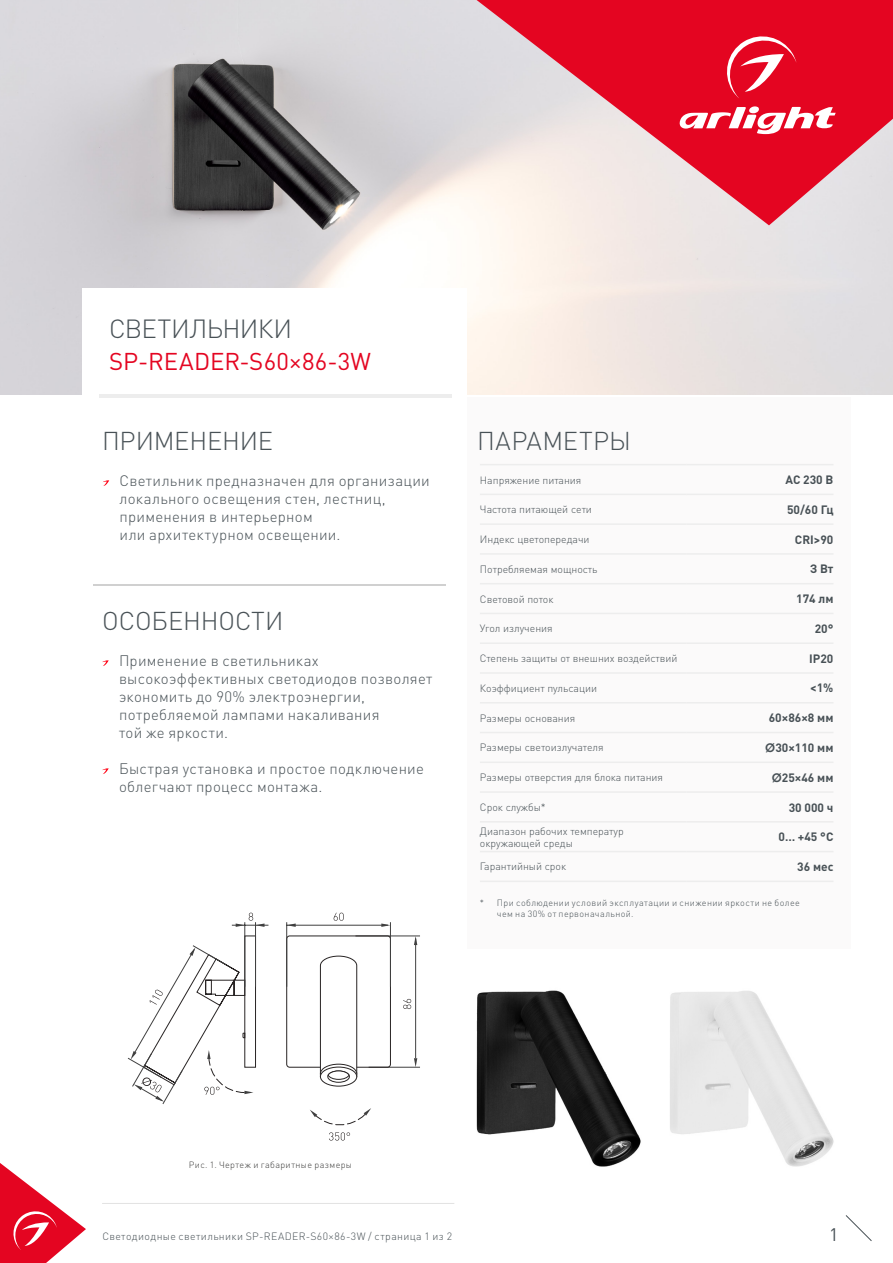
<style>
.page{position:relative;width:893px;height:1263px;background:#fff}
.page>*{position:absolute;margin:0;border:0;box-sizing:border-box;transform-origin:0 0}
.t1{font:300 25.95px "DIN Pro";letter-spacing:-.025em;color:#485156}
.t2{font:300 25.5px "DIN Pro";letter-spacing:-.005em;color:#485156}
.t3{font:300 25.5px "DIN Pro";letter-spacing:.015em;color:#485156}
.t4{font:24px "DIN Pro";letter-spacing:.01em;color:#e40521}
.t5{font:18px "DIN Pro";color:#485156}
.t6{font:300 15px/18px "DIN Pro";letter-spacing:.02em;color:#485156}
.t7{font:700 12px "DIN Pro";color:#485156}
.t8{font:300 10.5px/12px "DIN Pro";color:#485156}
.t9{font:300 10.5px "DIN Pro";letter-spacing:.04em;color:#485156}
.t10{font:300 9px/10.5px "DIN Pro";letter-spacing:.04em;color:#485156}
.t11{font:300 9px "DIN Pro";letter-spacing:.04em;color:#3c3c3b}
.s1{font-family:"Century Gothic"}
</style>
<div class="page">
<svg style="left:845px;top:1215px;width:27px;height:26px"></svg>
<hr style="left:102px;top:1203px;width:352px;height:1px;background:#e3e3e3">
<img style="left:0;top:0;width:893px;height:394px">
<div style="left:467px;top:397px;width:383px;height:552px;background:#fbfafa"></div>
<hr style="left:480px;top:464px;width:206px;height:1px;background:#ededed">
<hr style="left:686px;top:464px;width:147px;height:1px;background:#ededed">
<hr style="left:480px;top:494px;width:206px;height:1px;background:#ededed">
<hr style="left:686px;top:494px;width:147px;height:1px;background:#ededed">
<hr style="left:480px;top:523px;width:206px;height:2px;background:#ededed">
<hr style="left:686px;top:523px;width:147px;height:2px;background:#ededed">
<hr style="left:480px;top:553px;width:206px;height:2px;background:#ededed">
<hr style="left:686px;top:553px;width:147px;height:2px;background:#ededed">
<hr style="left:480px;top:583px;width:206px;height:1px;background:#ededed">
<hr style="left:686px;top:583px;width:147px;height:1px;background:#ededed">
<hr style="left:480px;top:613px;width:206px;height:1px;background:#ededed">
<hr style="left:686px;top:613px;width:147px;height:1px;background:#ededed">
<hr style="left:480px;top:642px;width:206px;height:2px;background:#ededed">
<hr style="left:686px;top:642px;width:147px;height:2px;background:#ededed">
<hr style="left:480px;top:702px;width:206px;height:1px;background:#ededed">
<hr style="left:686px;top:702px;width:147px;height:1px;background:#ededed">
<hr style="left:480px;top:672px;width:206px;height:2px;background:#ededed">
<hr style="left:686px;top:672px;width:147px;height:2px;background:#ededed">
<hr style="left:480px;top:732px;width:206px;height:1px;background:#ededed">
<hr style="left:686px;top:732px;width:147px;height:1px;background:#ededed">
<hr style="left:480px;top:761px;width:206px;height:2px;background:#ededed">
<hr style="left:686px;top:761px;width:147px;height:2px;background:#ededed">
<hr style="left:480px;top:791px;width:206px;height:2px;background:#ededed">
<hr style="left:686px;top:791px;width:147px;height:2px;background:#ededed">
<hr style="left:480px;top:821px;width:206px;height:1px;background:#ededed">
<hr style="left:686px;top:821px;width:147px;height:1px;background:#ededed">
<hr style="left:480px;top:851px;width:206px;height:1px;background:#ededed">
<hr style="left:686px;top:851px;width:147px;height:1px;background:#ededed">
<hr style="left:480px;top:880px;width:206px;height:2px;background:#ededed">
<hr style="left:686px;top:880px;width:147px;height:2px;background:#ededed">
<div style="left:82px;top:288px;width:384px;height:117px;background:#fff"></div>
<hr style="left:99px;top:394px;width:352px;height:3px;background:#ededed">
<hr style="left:94px;top:585px;width:352px;height:1px;background:#d0d0d0">
<svg style="left:103px;top:480px;width:6px;height:6px"></svg>
<svg style="left:102px;top:660px;width:7px;height:6px"></svg>
<svg style="left:102px;top:768px;width:7px;height:6px"></svg>
<img style="left:670px;top:991px;width:164px;height:176px">
<img style="left:476px;top:990px;width:165px;height:177px">
<svg style="left:414px;top:937px;width:3px;height:8px"></svg>
<svg style="left:414px;top:1058px;width:3px;height:9px"></svg>
<svg style="left:403px;top:999px;width:8px;height:10px"></svg>
<hr style="left:355px;top:936px;width:65px;height:1px;background:#404040">
<hr style="left:369px;top:1067px;width:51px;height:1px;background:#404040">
<hr style="left:415px;top:938px;width:1px;height:120px;background:#404040">
<svg style="left:381px;top:923px;width:9px;height:4px"></svg>
<svg style="left:287px;top:923px;width:9px;height:4px"></svg>
<svg style="left:334px;top:913px;width:9px;height:8px"></svg>
<hr style="left:390px;top:922px;width:1px;height:65px;background:#404040">
<hr style="left:286px;top:922px;width:1px;height:65px;background:#404040">
<hr style="left:287px;top:925px;width:101px;height:1px;background:#404040">
<svg style="left:236px;top:913px;width:28px;height:14px"></svg>
<hr style="left:245px;top:922px;width:1px;height:65px;background:#404040">
<hr style="left:255px;top:922px;width:1px;height:65px;background:#404040">
<hr style="left:232px;top:925px;width:36px;height:1px;background:#404040">
<svg style="left:128px;top:935px;width:263px;height:205px"></svg>
<svg style="left:477px;top:0;width:416px;height:225px;background:#e76e7d"></svg>
<svg style="left:677px;top:106px;width:159px;height:31px"></svg>
<svg style="left:722px;top:31px;width:74px;height:68px;background:#e82f46"></svg>
<svg style="left:0;top:1163px;width:86px;height:100px"></svg>
<h1 class="t1" style="left:109px;top:311px;width:185px">СВЕТИЛЬНИКИ</h1>
<h3 class="t4" style="left:109px;top:345px;width:263px">SP-READER-S60×86-3W</h3>
<h2 class="t2" style="left:102px;top:423px;width:172px">ПРИМЕНЕНИЕ</h2>
<p class="t6" style="left:120px;top:471px;width:312px">Светильник предназначен для организации локального освещения стен, лестниц, применения в интерьерном<br>или архитектурном освещении.</p>
<h2 class="t2" style="left:102px;top:603px;width:183px">ОСОБЕННОСТИ</h2>
<p class="t6" style="left:119px;top:651px;width:315px">Применение в светильниках высокоэффективных светодиодов позволяет экономить до 90% электроэнергии, потребляемой лампами накаливания<br>той же яркости.</p>
<p class="t6" style="left:119px;top:759px;width:306px">Быстрая установка и простое подключение облегчают процесс монтажа.</p>
<h2 class="t3" style="left:477px;top:423px;width:155px">ПАРАМЕТРЫ</h2>
<p class="t8" style="left:480px;top:473px;width:103px">Напряжение питания</p>
<p class="t7" style="left:785px;top:472px;width:49px">AC 230 В</p>
<p class="t8" style="left:480px;top:503px;width:114px">Частота питающей сети</p>
<p class="t7" style="left:787px;top:501px;width:48px">50/60 Гц</p>
<p class="t8" style="left:480px;top:533px;width:111px">Индекс цветопередачи</p>
<p class="t7" style="left:795px;top:531px;width:40px">CRI&gt;90</p>
<p class="t8" style="left:480px;top:563px;width:119px">Потребляемая мощность</p>
<p class="t7" style="left:810px;top:561px;width:25px">З Вт</p>
<p class="t8" style="left:480px;top:592px;width:75px">Световой поток</p>
<p class="t7" style="left:796px;top:591px;width:39px">174 лм</p>
<p class="t8" style="left:480px;top:622px;width:74px">Угол излучения</p>
<p class="t7" style="left:815px;top:620px;width:20px">20°</p>
<p class="t8" style="left:480px;top:652px;width:199px">Степень защиты от внешних воздействий</p>
<p class="t7" style="left:809px;top:650px;width:26px">IP20</p>
<p class="t8" style="left:480px;top:682px;width:119px">Коэффициент пульсации</p>
<p class="t7" style="left:810px;top:680px;width:25px">&lt;1%</p>
<p class="t8" style="left:480px;top:711px;width:97px">Размеры основания</p>
<p class="t7" style="left:769px;top:710px;width:66px">60×86×8 мм</p>
<p class="t8" style="left:480px;top:741px;width:125px">Размеры светоизлучателя</p>
<p class="t7" style="left:765px;top:739px;width:70px"><span class="s1">Ø</span>30×110 мм</p>
<p class="t8" style="left:480px;top:771px;width:185px">Размеры отверстия для блока питания</p>
<p class="t7" style="left:772px;top:769px;width:63px"><span class="s1">Ø</span>25×46 мм</p>
<p class="t8" style="left:480px;top:801px;width:67px">Срок службы*</p>
<p class="t7" style="left:789px;top:799px;width:46px">30 000 ч</p>
<p class="t8" style="left:480px;top:824px;width:145px">Диапазон рабочих температур окружающей среды</p>
<p class="t7" style="left:778px;top:829px;width:56px">0… +45 °С</p>
<p class="t8" style="left:480px;top:860px;width:88px">Гарантийный срок</p>
<p class="t7" style="left:797px;top:858px;width:38px">36 мес</p>
<p class="t10" style="left:497px;top:897px;width:304px;text-indent:-17px">* При соблюдении условий эксплуатации и снижении яркости не более чем на 30% от первоначальной.</p>
<p class="t11" style="left:189px;top:1158px;width:165px">Рис. 1. Чертеж и габаритные размеры</p>
<p class="t9" style="left:102px;top:1229px;width:351px">Светодиодные светильники SP-READER-S60×86-3W / страница 1 из 2</p>
<p class="t5" style="left:829px;top:1222px;width:11px">1</p>
</div>
